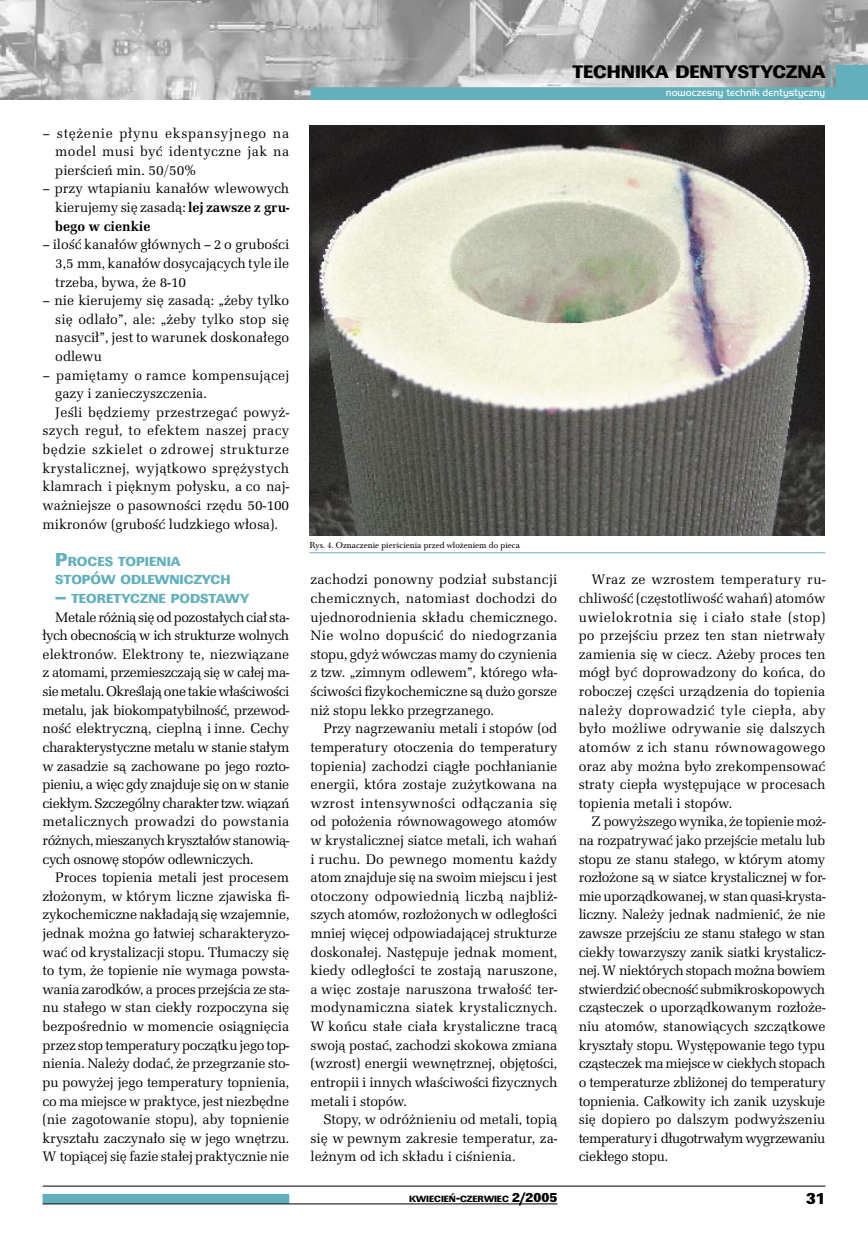
<style>
.page{position:relative;width:868px;height:1234px;background:#fff}
.page>*{position:absolute;margin:0;border:0;box-sizing:border-box;transform-origin:0 0}
.t1{font:18.9px "URW Linear TCE Ult Bol";color:#000}
.t2{font:16.5px "URW Linear TCE Ult Bol";color:#000}
._5_-_Tekst_art{font:14.25px/18.6px "URW Latino TCE";letter-spacing:-.01em;color:#000;text-align:justify}
._6_-_Tekst_art_wypunktowanie{font:14.25px/18.6px "URW Latino TCE";color:#000;text-align:justify}
._8_-_Srodtytul{font:13.65px/18.6px "URW Linear TCE Ult Bol";color:#62b0bc}
.t3{font:300 10.5px "Handel Got DCE";color:#fff}
.t4{font:9.45px "URW Linear TCE Ult Bol";color:#000}
._9_-_Podpis_zdjecia_tabeli{font:9px "Baskerville TCE";color:#000}
.s1{font-weight:700}
.s2{font-size:19.5px}
.s3{font-size:13.5px}
</style>
<div class="page">
<img style="left:0;top:0;width:867px;height:100px">
<div style="left:311px;top:87px;width:556px;height:13px;background:#62b0bc"></div>
<div style="left:835px;top:65px;width:32px;height:35px;background:#62b0bc"></div>
<hr style="left:829px;top:65px;width:1px;height:30px;background:#62b0bc">
<div style="left:43px;top:1193px;width:246px;height:10px;background:#62b0bc"></div>
<hr style="left:43px;top:1203px;width:514px;height:1px;background:#000">
<hr style="left:43px;top:1185px;width:782px;height:1px;background:#000">
<img style="left:309px;top:125px;width:515px;height:411px">
<hr style="left:309px;top:552px;width:516px;height:1px;background:#62b0bc">
<p class="_6_-_Tekst_art_wypunktowanie" style="left:55px;top:124px;width:235px;text-indent:-13px">– stężenie płynu ekspansyjnego na model musi być identyczne jak na pierścień min. 50/50%</p>
<p class="_6_-_Tekst_art_wypunktowanie" style="left:55px;top:179px;width:235px;text-indent:-13px">– przy wtapianiu kanałów wlewowych kierujemy się zasadą: <span class="s1">lej zawsze z gru&shy;bego w cienkie</span></p>
<p class="_6_-_Tekst_art_wypunktowanie" style="left:55px;top:235px;width:235px;text-indent:-13px">– ilość kanałów głównych – 2 o grubości 3,5 mm, kanałów dosycających tyle ile trzeba, bywa, że 8-10</p>
<p class="_6_-_Tekst_art_wypunktowanie" style="left:55px;top:291px;width:235px;text-indent:-13px">– nie kierujemy się zasadą: „żeby tylko się odlało”, ale: „żeby tylko stop się nasycił”, jest to warunek doskonałego odlewu</p>
<p class="_6_-_Tekst_art_wypunktowanie" style="left:55px;top:365px;width:235px;text-indent:-13px">– pamiętamy o ramce kompensującej gazy i zanieczyszczenia.</p>
<p class="_5_-_Tekst_art" style="left:43px;top:403px;width:248px;text-indent:13px">Jeśli będziemy przestrzegać powyż&shy;szych reguł, to efektem naszej pracy będzie szkielet o zdrowej strukturze krystalicznej, wyjątkowo sprężystych klamrach i pięknym połysku, a co naj&shy;ważniejsze o pasowności rzędu 50-100 mikronów (grubość ludzkiego włosa).</p>
<p class="_8_-_Srodtytul" style="left:55px;top:552px;width:177px"><span class="s2">P</span>ROCES TOPIENIA<br>STOPÓW ODLEWNICZYCH</p>
<p class="_8_-_Srodtytul" style="left:55px;top:589px;width:195px"><span class="s2">–</span> TEORETYCZNE PODSTAWY</p>
<p class="_5_-_Tekst_art" style="left:43px;top:607px;width:248px;text-indent:13px">Metale różnią się od pozostałych ciał sta&shy;łych obecnością w ich strukturze wolnych elektronów. Elektrony te, niezwiązane z atomami, przemieszczają się w całej ma&shy;sie metalu. Określają one takie właściwości metalu, jak biokompatybilność, przewod&shy;ność elektryczną, cieplną i inne. Cechy charakterystyczne metalu w stanie stałym w zasadzie są zachowane po jego rozto&shy;pieniu, a więc gdy znajduje się on w stanie ciekłym. Szczególny charakter tzw. wiązań metalicznych prowadzi do powstania różnych, mieszanych kryształów stanowią&shy;cych osnowę stopów odlewniczych.</p>
<p class="_5_-_Tekst_art" style="left:43px;top:868px;width:248px;text-indent:13px">Proces topienia metali jest procesem złożonym, w którym liczne zjawiska fi&shy;zykochemiczne nakładają się wzajemnie, jednak można go łatwiej scharakteryzo&shy;wać od krystalizacji stopu. Tłumaczy się to tym, że topienie nie wymaga powsta&shy;wania zarodków, a proces przejścia ze sta&shy;nu stałego w stan ciekły rozpoczyna się bezpośrednio w momencie osiągnięcia przez stop temperatury początku jego top&shy;nienia. Należy dodać, że przegrzanie sto&shy;pu powyżej jego temperatury topnienia, co ma miejsce w praktyce, jest niezbędne (nie zagotowanie stopu), aby topnienie kryształu zaczynało się w jego wnętrzu.<br>W topiącej się fazie stałej praktycznie nie</p>
<h1 class="t1" style="left:572px;top:60px;width:254px">TECHNIKA DENTYSTYCZNA</h1>
<p class="t3" style="left:665px;top:86px;width:161px">nowoczesny technik dentystyczny</p>
<p class="_9_-_Podpis_zdjecia_tabeli" style="left:309px;top:540px;width:212px">Rys. 4. Oznaczenie pierścienia przed włożeniem do pieca</p>
<p class="_5_-_Tekst_art" style="left:310px;top:570px;width:248px">zachodzi ponowny podział substancji chemicznych, natomiast dochodzi do ujednorodnienia składu chemicznego.<br>Nie wolno dopuścić do niedogrzania stopu, gdyż wówczas mamy do czynienia z tzw. „zimnym odlewem”, którego wła&shy;ściwości fizykochemiczne są dużo gorsze niż stopu lekko przegrzanego.</p>
<p class="_5_-_Tekst_art" style="left:310px;top:719px;width:248px;text-indent:13px">Przy nagrzewaniu metali i stopów (od temperatury otoczenia do temperatury topienia) zachodzi ciągłe pochłanianie energii, która zostaje zużytkowana na wzrost intensywności odłączania się od położenia równowagowego atomów w krystalicznej siatce metali, ich wahań i ruchu. Do pewnego momentu każdy atom znajduje się na swoim miejscu i jest otoczony odpowiednią liczbą najbliż&shy;szych atomów, rozłożonych w odległości mniej więcej odpowiadającej strukturze doskonałej. Następuje jednak moment, kiedy odległości te zostają naruszone, a więc zostaje naruszona trwałość ter&shy;modynamiczna siatek krystalicznych.<br>W końcu stałe ciała krystaliczne tracą swoją postać, zachodzi skokowa zmiana (wzrost) energii wewnętrznej, objętości, entropii i innych właściwości fizycznych metali i stopów.</p>
<p class="_5_-_Tekst_art" style="left:310px;top:1109px;width:248px;text-indent:13px">Stopy, w odróżnieniu od metali, topią się w pewnym zakresie temperatur, za&shy;leżnym od ich składu i ciśnienia.</p>
<p class="t4" style="left:409px;top:1192px;width:150px">KWIECIEŃ<span class="s3">-</span>CZERWIEC <span class="s3">2/2005</span></p>
<p class="_5_-_Tekst_art" style="left:578px;top:570px;width:248px;text-indent:13px">Wraz ze wzrostem temperatury ru&shy;chliwość (częstotliwość wahań) atomów uwielokrotnia się i ciało stałe (stop) po przejściu przez ten stan nietrwały zamienia się w ciecz. Ażeby proces ten mógł być doprowadzony do końca, do roboczej części urządzenia do topienia należy doprowadzić tyle ciepła, aby było możliwe odrywanie się dalszych atomów z ich stanu równowagowego oraz aby można było zrekompensować straty ciepła występujące w procesach topienia metali i stopów.</p>
<p class="_5_-_Tekst_art" style="left:578px;top:812px;width:248px;text-indent:13px">Z powyższego wynika, że topienie moż&shy;na rozpatrywać jako przejście metalu lub stopu ze stanu stałego, w którym atomy rozłożone są w siatce krystalicznej w for&shy;mie uporządkowanej, w stan quasi-krysta&shy;liczny. Należy jednak nadmienić, że nie zawsze przejściu ze stanu stałego w stan ciekły towarzyszy zanik siatki krystalicz&shy;nej. W niektórych stopach można bowiem stwierdzić obecność submikroskopowych cząsteczek o uporządkowanym rozłoże&shy;niu atomów, stanowiących szczątkowe kryształy stopu. Występowanie tego typu cząsteczek ma miejsce w ciekłych stopach o temperaturze zbliżonej do temperatury topnienia. Całkowity ich zanik uzyskuje się dopiero po dalszym podwyższeniu temperatury i długotrwałym wygrzewaniu ciekłego stopu.</p>
<p class="t2" style="left:805px;top:1187px;width:21px">31</p>
</div>
